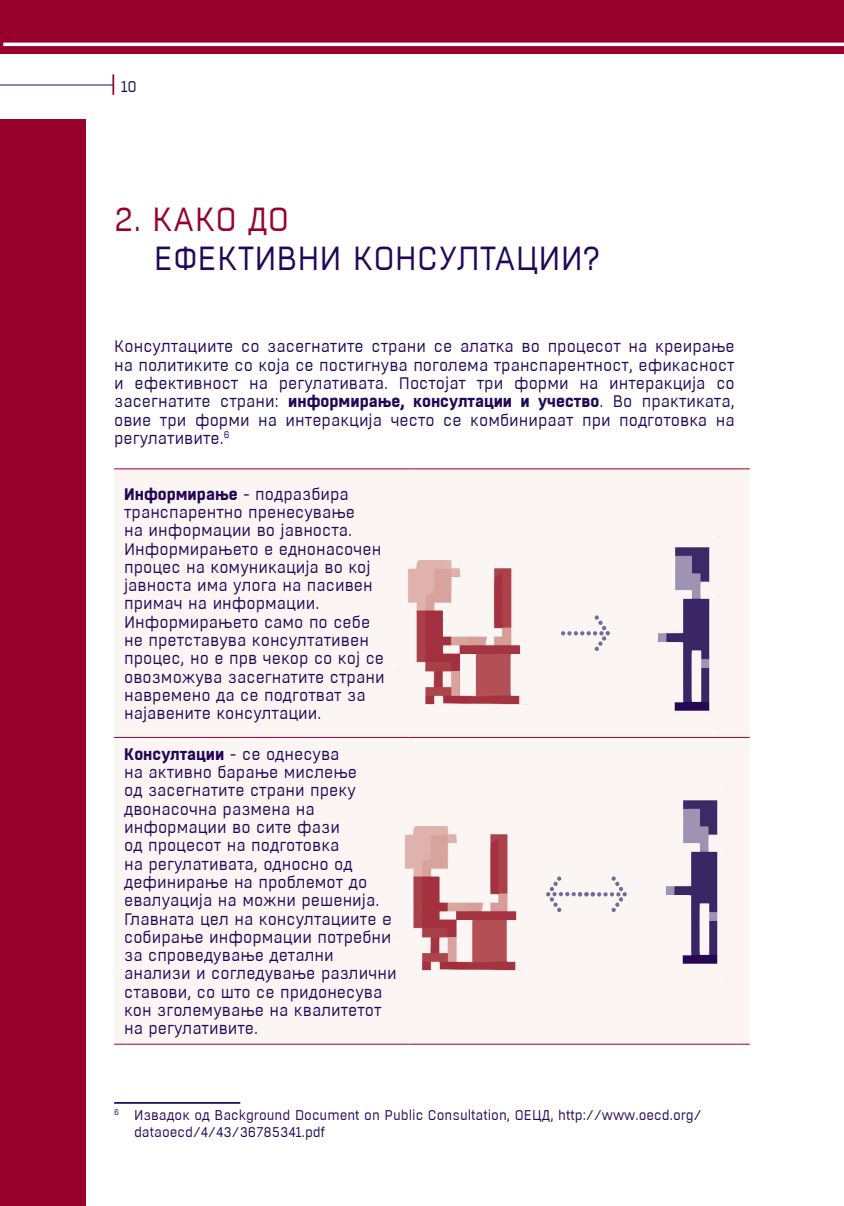
<style>
.page{position:relative;width:844px;height:1206px;background:#fff}
.page>*{position:absolute;margin:0;border:0;box-sizing:border-box;transform-origin:0 0}
.t1{font:33.25px/39.9px "Boxed";color:#230658}
.t2{font:16.62px/18.2px "Boxed";color:#230658}
.t3{font:15.58px "Boxed";color:#230658}
.fuusnota{font:14px/16.8px "Boxed";color:#230658}
.s1{color:#98012d}
.s2{font-weight:700}
</style>
<div class="page">
<hr style="left:0;top:85px;width:113px;height:1px;background:#230658">
<hr style="left:112px;top:74px;width:2px;height:21px;background:#98012d">
<div style="left:0;top:0;width:843px;height:54px;background:#98012d"></div>
<hr style="left:3px;top:43px;width:840px;height:3px;background:#fff">
<div style="left:114px;top:469px;width:635px;height:574px;background:#fbf5f4"></div>
<hr style="left:114px;top:468px;width:294px;height:1px;background:#98012d">
<hr style="left:408px;top:468px;width:341px;height:1px;background:#98012d">
<hr style="left:114px;top:737px;width:294px;height:1px;background:#98012d">
<hr style="left:408px;top:737px;width:341px;height:1px;background:#98012d">
<hr style="left:114px;top:1043px;width:294px;height:1px;background:#98012d">
<hr style="left:408px;top:1043px;width:341px;height:1px;background:#98012d">
<hr style="left:114px;top:1102px;width:126px;height:1px;background:#230658">
<div style="left:0;top:119px;width:85px;height:1086px;background:#98012d"></div>
<img style="left:647px;top:536px;width:89px;height:193px">
<img style="left:655px;top:789px;width:89px;height:193px">
<img style="left:390px;top:536px;width:137px;height:187px">
<img style="left:387px;top:802px;width:137px;height:187px">
<svg style="left:561px;top:615px;width:48px;height:36px"></svg>
<svg style="left:546px;top:876px;width:80px;height:36px"></svg>
<p class="t3" style="left:121px;top:77px;width:17px">10</p>
<p class="t1" style="left:154px;top:199px;width:448px;text-indent:-40px"><span class="s1">2. КАКО ДО<br></span>ЕФЕКТИВНИ КОНСУЛТАЦИИ?</p>
<p class="t2" style="left:114px;top:338px;width:622px;text-align:justify">Консултациите со засегнатите страни се алатка во процесот на креирање на политиките со која се постигнува поголема транспарентност, ефикасност и ефективност на регулативата. Постојат три форми на интеракција со засегнатите страни: <span class="s2">информирање, консултации и учество</span>. Во практиката, овие три форми на интеракција често се комбинираат при подготовка на регулативите.<sup>6</sup></p>
<p class="t2" style="left:124px;top:485px;width:262px"><span class="s2">Информирање</span> - подразбира транспарентно пренесување<br>на информации во јавноста.<br>Информирањето е еднонасочен процес на комуникација во кој јавноста има улога на пасивен примач на информации.<br>Информирањето само по себе не претставува консултативен процес, но е прв чекор со кој се овозможува засегнатите страни навремено да се подготват за најавените консултации.</p>
<p class="t2" style="left:124px;top:745px;width:274px"><span class="s2">Консултации</span> - се однесува<br>на активно барање мислење<br>од засегнатите страни преку двонасочна размена на информации во сите фази<br>од процесот на подготовка<br>на регулативата, односно од дефинирање на проблемот до евалуација на можни решенија.<br>Главната цел на консултациите е собирање информации потребни за спроведување детални анализи и согледување различни ставови, со што се придонесува кон зголемување на квалитетот на регулативите.</p>
<p class="fuusnota" style="left:134px;top:1106px;width:569px;text-indent:-20px"><sup>6</sup> Извадок од Background Document on Public Consultation, ОЕЦД, http://www.oecd.org/ dataoecd/4/43/36785341.pdf</p>
</div>
